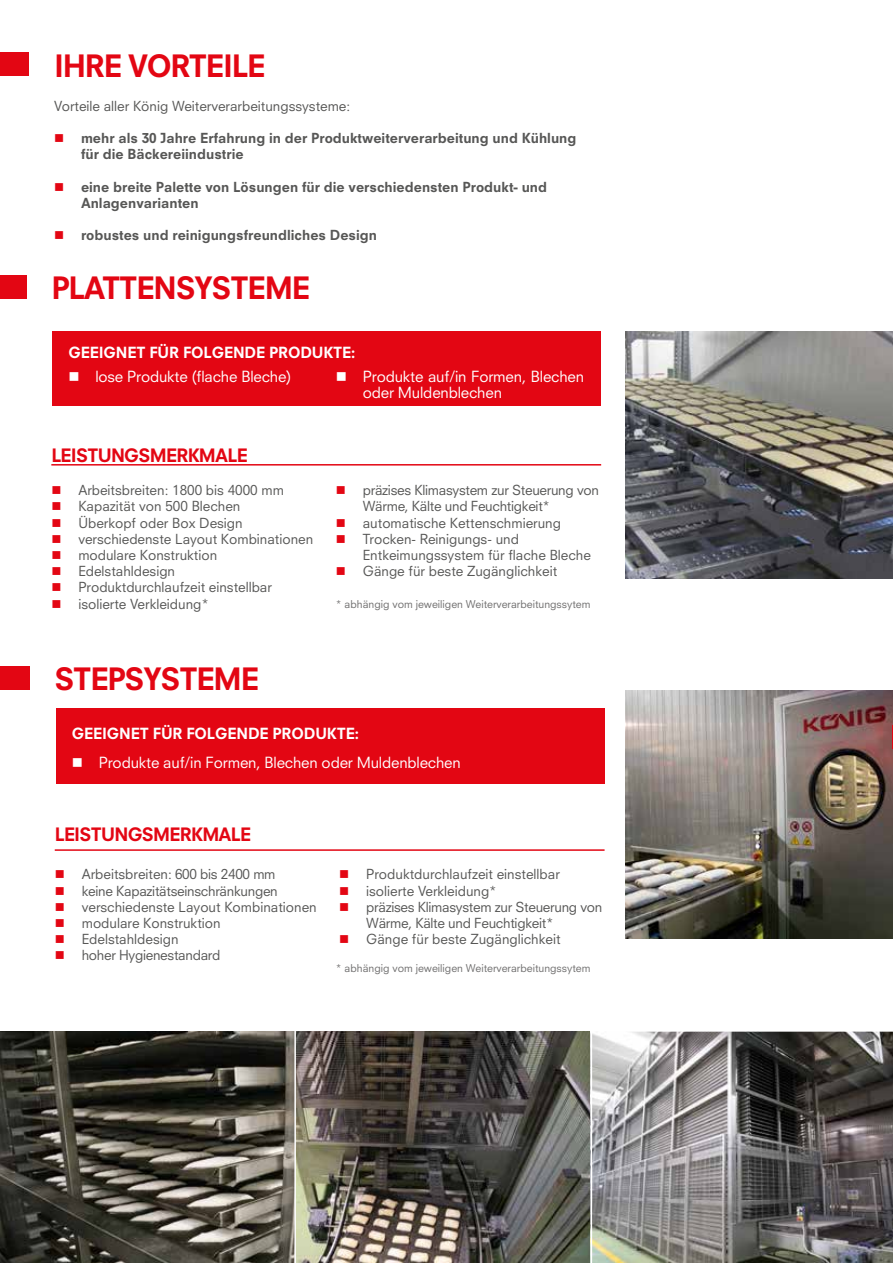
<style>
.page{position:relative;width:893px;height:1263px;background:#fff}
.page>*{position:absolute;margin:0;border:0;box-sizing:border-box;transform-origin:0 0}
.t1{font:800 30px "Neuzeit S";letter-spacing:-.04em;color:#e30613}
.t2{font:800 18px "Neuzeit S";letter-spacing:-.04em;color:#e30613}
.t3{font:15px/16.2px "Neuzeit S";letter-spacing:-.01em;color:#fff}
.t4{font:800 15px "Neuzeit S";letter-spacing:-.01em;color:#fff}
.t5{font:13.5px/16.2px "Neuzeit S";color:#575756}
.t6{font:800 13.5px/16.2px "Neuzeit S";color:#575756}
.t7{font:10.5px "Neuzeit S";color:#706f6f}
</style>
<div class="page">
<div style="left:0;top:666px;width:29px;height:24px;background:#e30613"></div>
<img style="left:0;top:1032px;width:893px;height:231px">
<hr style="left:55px;top:849px;width:550px;height:2px;background:#e30613">
<div style="left:0;top:275px;width:26px;height:24px;background:#e30613"></div>
<div style="left:0;top:53px;width:29px;height:23px;background:#e30613"></div>
<img style="left:626px;top:332px;width:267px;height:246px">
<hr style="left:51px;top:464px;width:550px;height:2px;background:#e30613">
<div style="left:52px;top:331px;width:549px;height:74px;background:#e30613"></div>
<div style="left:56px;top:709px;width:549px;height:75px;background:#e30613"></div>
<img style="left:626px;top:690px;width:267px;height:248px">
<hr style="left:591px;top:1012px;width:1px;height:251px;background:#fff">
<hr style="left:294px;top:1010px;width:2px;height:253px;background:#fff">
<h1 class="t1" style="left:54px;top:47px;width:213px">IHRE VORTEILE</h1>
<p class="t5" style="left:54px;top:97px;width:298px">Vorteile aller König Weiterverarbeitungssysteme:</p>
<p class="t6" style="left:81px;top:130px;width:497px">mehr als 30 Jahre Erfahrung in der Produktweiterverarbeitung und Kühlung für die Bäckereiindustrie</p>
<p class="t6" style="left:81px;top:178px;width:468px">eine breite Palette von Lösungen für die verschiedensten Produkt- und<br>Anlagenvarianten</p>
<p class="t6" style="left:81px;top:227px;width:298px">robustes und reinigungsfreundliches Design</p>
<h1 class="t1" style="left:51px;top:270px;width:260px">PLATTENSYSTEME</h1>
<p class="t4" style="left:68px;top:343px;width:289px">GEEIGNET FÜR FOLGENDE PRODUKTE:</p>
<p class="t3" style="left:95px;top:368px;width:197px">lose Produkte (flache Bleche)</p>
<p class="t3" style="left:363px;top:368px;width:223px">Produkte auf/in Formen, Blechen oder Muldenblechen</p>
<h2 class="t2" style="left:51px;top:444px;width:198px">LEISTUNGSMERKMALE</h2>
<p class="t5" style="left:78px;top:482px;width:236px">Arbeitsbreiten: 1800 bis 4000 mm<br>Kapazität von 500 Blechen<br>Überkopf oder Box Design verschiedenste Layout Kombinationen modulare Konstruktion<br>Edelstahldesign<br>Produktdurchlaufzeit einstellbar isolierte Verkleidung*</p>
<p class="t5" style="left:363px;top:482px;width:238px">präzises Klimasystem zur Steuerung von Wärme, Kälte und Feuchtigkeit* automatische Kettenschmierung Trocken- Reinigungs- und Entkeimungssystem für flache Bleche Gänge für beste Zugänglichkeit</p>
<p class="t7" style="left:336px;top:597px;width:256px">* abhängig vom jeweiligen Weiterverarbeitungssytem</p>
<h1 class="t1" style="left:54px;top:660px;width:206px">STEPSYSTEME</h1>
<p class="t4" style="left:72px;top:724px;width:289px">GEEIGNET FÜR FOLGENDE PRODUKTE:</p>
<p class="t3" style="left:99px;top:755px;width:364px">Produkte auf/in Formen, Blechen oder Muldenblechen</p>
<h2 class="t2" style="left:55px;top:823px;width:198px">LEISTUNGSMERKMALE</h2>
<p class="t5" style="left:82px;top:866px;width:236px">Arbeitsbreiten: 600 bis 2400 mm<br>keine Kapazitätseinschränkungen verschiedenste Layout Kombinationen modulare Konstruktion<br>Edelstahldesign<br>hoher Hygienestandard</p>
<p class="t5" style="left:366px;top:866px;width:238px">Produktdurchlaufzeit einstellbar isolierte Verkleidung*<br>präzises Klimasystem zur Steuerung von Wärme, Kälte und Feuchtigkeit*<br>Gänge für beste Zugänglichkeit</p>
<p class="t7" style="left:336px;top:961px;width:256px">* abhängig vom jeweiligen Weiterverarbeitungssytem</p>
</div>
